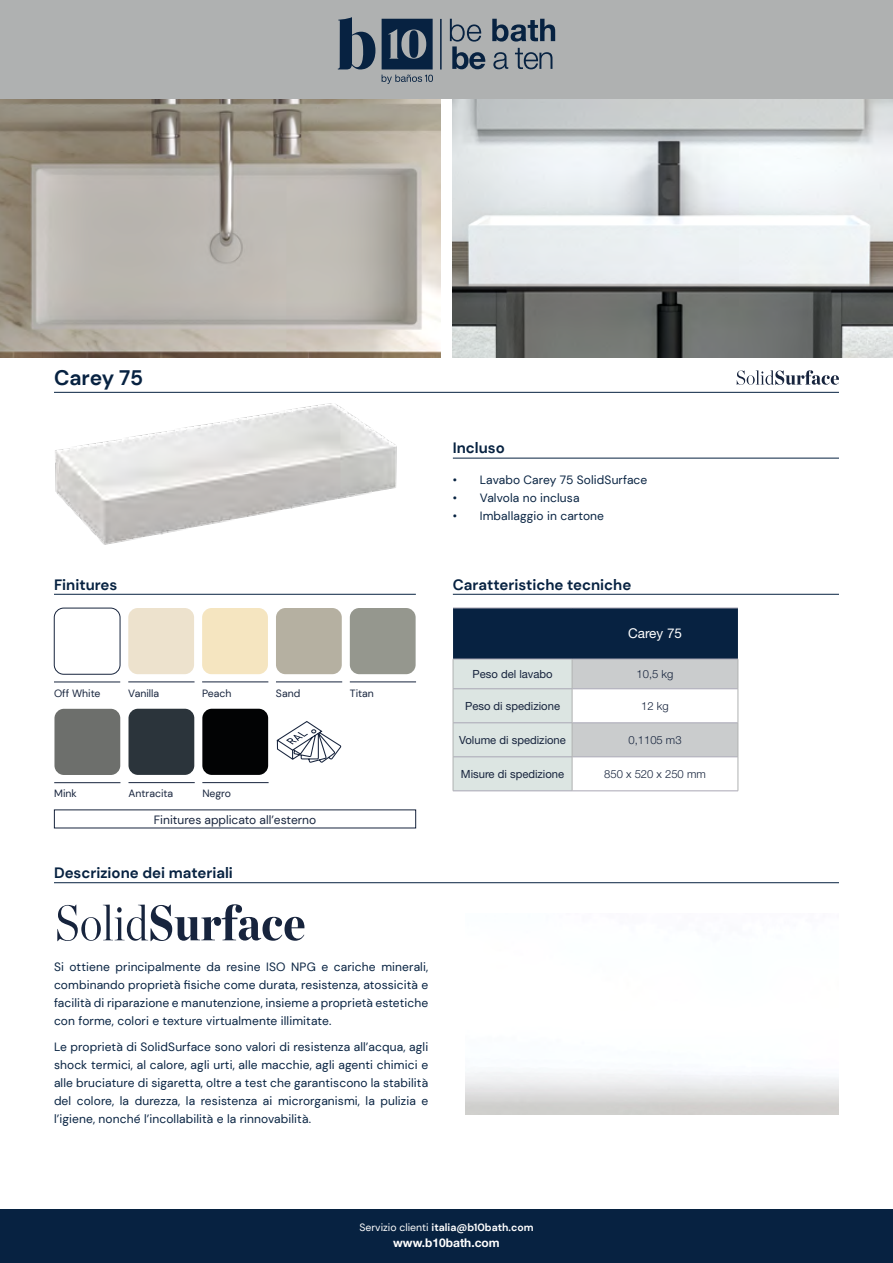
<style>
.page{position:relative;width:893px;height:1263px;background:#fff}
.page>*{position:absolute;margin:0;border:0;box-sizing:border-box;transform-origin:0 0}
.t1{font:700 21px "DM Sans";letter-spacing:-.01em;color:#072241}
.t2{font:700 15px "DM Sans";color:#072241}
.t3{font:13.5px "Helvetica Neue LT Std";color:#fff}
.t4{font:12px/18px "DM Sans";letter-spacing:.01em;color:#072241;text-align:justify}
.t5{font:12px "DM Sans";color:#17243d}
.t6{font:700 12px "Helvetica Neue LT Std";color:#fff}
.t7{font:11.25px "Helvetica Neue LT Std";color:#17243d}
.t8{font:300 11.25px "Helvetica Neue LT Std";color:#17243d}
.t9{font:10.5px "DM Sans";color:#17243d}
.t10{font:700 10.5px "DM Sans";color:#fff}
.s1{font-weight:400}
</style>
<div class="page">
<hr style="left:54px;top:392px;width:785px;height:1px;background:#072241">
<img style="left:0;top:99px;width:440px;height:258px">
<img style="left:453px;top:99px;width:440px;height:258px">
<img style="left:55px;top:404px;width:342px;height:141px">
<svg style="left:737px;top:370px;width:102px;height:15px"></svg>
<svg style="left:453px;top:609px;width:285px;height:181px"></svg>
<hr style="left:453px;top:608px;width:119px;height:1px;background:#a9a7b5">
<hr style="left:572px;top:608px;width:166px;height:1px;background:#a9a7b5">
<hr style="left:453px;top:659px;width:119px;height:1px;background:#a9a7b5">
<hr style="left:572px;top:659px;width:166px;height:1px;background:#a9a7b5">
<hr style="left:453px;top:688px;width:119px;height:1px;background:#a9a7b5">
<hr style="left:572px;top:688px;width:166px;height:1px;background:#a9a7b5">
<hr style="left:453px;top:722px;width:119px;height:1px;background:#a9a7b5">
<hr style="left:572px;top:722px;width:166px;height:1px;background:#a9a7b5">
<hr style="left:453px;top:756px;width:119px;height:1px;background:#a9a7b5">
<hr style="left:572px;top:756px;width:166px;height:1px;background:#a9a7b5">
<hr style="left:453px;top:790px;width:119px;height:1px;background:#a9a7b5">
<hr style="left:572px;top:790px;width:166px;height:1px;background:#a9a7b5">
<hr style="left:453px;top:659px;width:1px;height:30px;background:#afb1b1">
<hr style="left:453px;top:689px;width:1px;height:34px;background:#afb1b1">
<hr style="left:453px;top:723px;width:1px;height:34px;background:#afb1b1">
<hr style="left:453px;top:757px;width:1px;height:34px;background:#afb1b1">
<hr style="left:572px;top:723px;width:1px;height:34px;background:#afb1b1">
<hr style="left:738px;top:723px;width:1px;height:34px;background:#afb1b1">
<hr style="left:572px;top:757px;width:1px;height:34px;background:#afb1b1">
<hr style="left:738px;top:757px;width:1px;height:34px;background:#afb1b1">
<hr style="left:572px;top:659px;width:1px;height:30px;background:#afb1b1">
<hr style="left:738px;top:659px;width:1px;height:30px;background:#afb1b1">
<hr style="left:572px;top:689px;width:1px;height:34px;background:#afb1b1">
<hr style="left:738px;top:689px;width:1px;height:34px;background:#afb1b1">
<hr style="left:453px;top:458px;width:386px;height:1px;background:#072241">
<hr style="left:453px;top:594px;width:386px;height:1px;background:#072241">
<hr style="left:54px;top:594px;width:362px;height:1px;background:#072241">
<hr style="left:54px;top:682px;width:66px;height:1px;background:#17243d">
<hr style="left:54px;top:782px;width:66px;height:1px;background:#17243d">
<hr style="left:128px;top:682px;width:67px;height:1px;background:#17243d">
<hr style="left:129px;top:782px;width:66px;height:1px;background:#17243d">
<hr style="left:202px;top:682px;width:66px;height:1px;background:#17243d">
<hr style="left:202px;top:782px;width:67px;height:1px;background:#17243d">
<hr style="left:276px;top:682px;width:66px;height:1px;background:#17243d">
<hr style="left:350px;top:682px;width:66px;height:1px;background:#17243d">
<img style="left:54px;top:608px;width:66px;height:66px">
<div style="left:54px;top:608px;width:66px;height:66px;border:1px solid #17243d;border-radius:9px"></div>
<div style="left:54px;top:709px;width:66px;height:66px;background:#6d6f6c;border-radius:9px"></div>
<div style="left:128px;top:608px;width:66px;height:66px;background:#ede2cd;border-radius:9px"></div>
<div style="left:129px;top:709px;width:65px;height:66px;background:#2b343b;border-radius:9px"></div>
<div style="left:202px;top:608px;width:66px;height:66px;background:#f5e5c0;border-radius:9px"></div>
<div style="left:202px;top:709px;width:66px;height:66px;background:#020304;border-radius:9px"></div>
<div style="left:276px;top:608px;width:66px;height:66px;background:#b5b0a1;border-radius:9px"></div>
<div style="left:350px;top:608px;width:66px;height:66px;background:#95978e;border-radius:9px"></div>
<hr style="left:54px;top:882px;width:785px;height:1px;background:#072241">
<svg style="left:57px;top:904px;width:248px;height:37px"></svg>
<svg style="left:276px;top:721px;width:66px;height:42px"></svg>
<div style="left:0;top:0;width:893px;height:99px;background:#afb1b1"></div>
<div style="left:0;top:1209px;width:893px;height:54px;background:#072241"></div>
<svg style="left:338px;top:17px;width:37px;height:53px"></svg>
<svg style="left:382px;top:19px;width:51px;height:50px"></svg>
<svg style="left:382px;top:75px;width:51px;height:9px"></svg>
<svg style="left:492px;top:19px;width:63px;height:23px"></svg>
<svg style="left:450px;top:19px;width:36px;height:50px"></svg>
<svg style="left:493px;top:52px;width:15px;height:17px"></svg>
<svg style="left:515px;top:48px;width:37px;height:21px"></svg>
<hr style="left:440px;top:19px;width:2px;height:51px;background:#072241">
<h1 class="t1" style="left:54px;top:364px;width:91px">Carey 75</h1>
<p class="t2" style="left:453px;top:439px;width:54px">Incluso</p>
<p class="t4" style="left:453px;top:470px;width:196px">• Lavabo Carey 75 SolidSurface</p>
<p class="t4" style="left:453px;top:488px;width:128px">• Valvola no inclusa</p>
<p class="t4" style="left:453px;top:506px;width:153px">• Imballaggio in cartone</p>
<p class="t2" style="left:54px;top:575px;width:65px">Finitures</p>
<p class="t2" style="left:453px;top:575px;width:180px">Caratteristiche tecniche</p>
<p class="t9" style="left:54px;top:686px;width:48px">Off White</p>
<p class="t9" style="left:128px;top:686px;width:32px">Vanilla</p>
<p class="t9" style="left:202px;top:686px;width:31px">Peach</p>
<p class="t9" style="left:276px;top:686px;width:26px">Sand</p>
<p class="t9" style="left:350px;top:686px;width:26px">Titan</p>
<p class="t9" style="left:54px;top:787px;width:24px">Mink</p>
<p class="t9" style="left:128px;top:787px;width:46px">Antracita</p>
<p class="t9" style="left:202px;top:787px;width:30px">Negro</p>
<p class="t5" style="left:154px;top:812px;width:164px">Finitures applicato all’esterno</p>
<p class="t2" style="left:54px;top:863px;width:180px">Descrizione dei materiali</p>
<p class="t3" style="left:628px;top:625px;width:56px">Carey 75</p>
<p class="t7" style="left:472px;top:667px;width:82px">Peso del lavabo</p>
<p class="t8" style="left:637px;top:667px;width:38px">10,5 kg</p>
<p class="t7" style="left:465px;top:699px;width:96px">Peso di spedizione</p>
<p class="t8" style="left:641px;top:699px;width:29px">12 kg</p>
<p class="t7" style="left:459px;top:733px;width:108px">Volume di spedizione</p>
<p class="t8" style="left:628px;top:733px;width:55px">0,1105 m3</p>
<p class="t7" style="left:461px;top:767px;width:105px">Misure di spedizione</p>
<p class="t8" style="left:604px;top:767px;width:103px">850 x 520 x 250 mm</p>
<p class="t4" style="left:54px;top:957px;width:376px">Si ottiene principalmente da resine ISO NPG e cariche minerali, combinando proprietà fisiche come durata, resistenza, atossicità e facilità di riparazione e manutenzione, insieme a proprietà estetiche con forme, colori e texture virtualmente illimitate.</p>
<p class="t4" style="left:54px;top:1038px;width:376px">Le proprietà di SolidSurface sono valori di resistenza all’acqua, agli shock termici, al calore, agli urti, alle macchie, agli agenti chimici e alle bruciature di sigaretta, oltre a test che garantiscono la stabilità del colore, la durezza, la resistenza ai microrganismi, la pulizia e l’igiene, nonché l’incollabilità e la rinnovabilità.</p>
<p class="t10" style="left:359px;top:1220px;width:176px"><span class="s1">Servizio clienti</span> italia@b10bath.com</p>
<p class="t6" style="left:393px;top:1236px;width:108px">www.b10bath.com</p>
</div>
